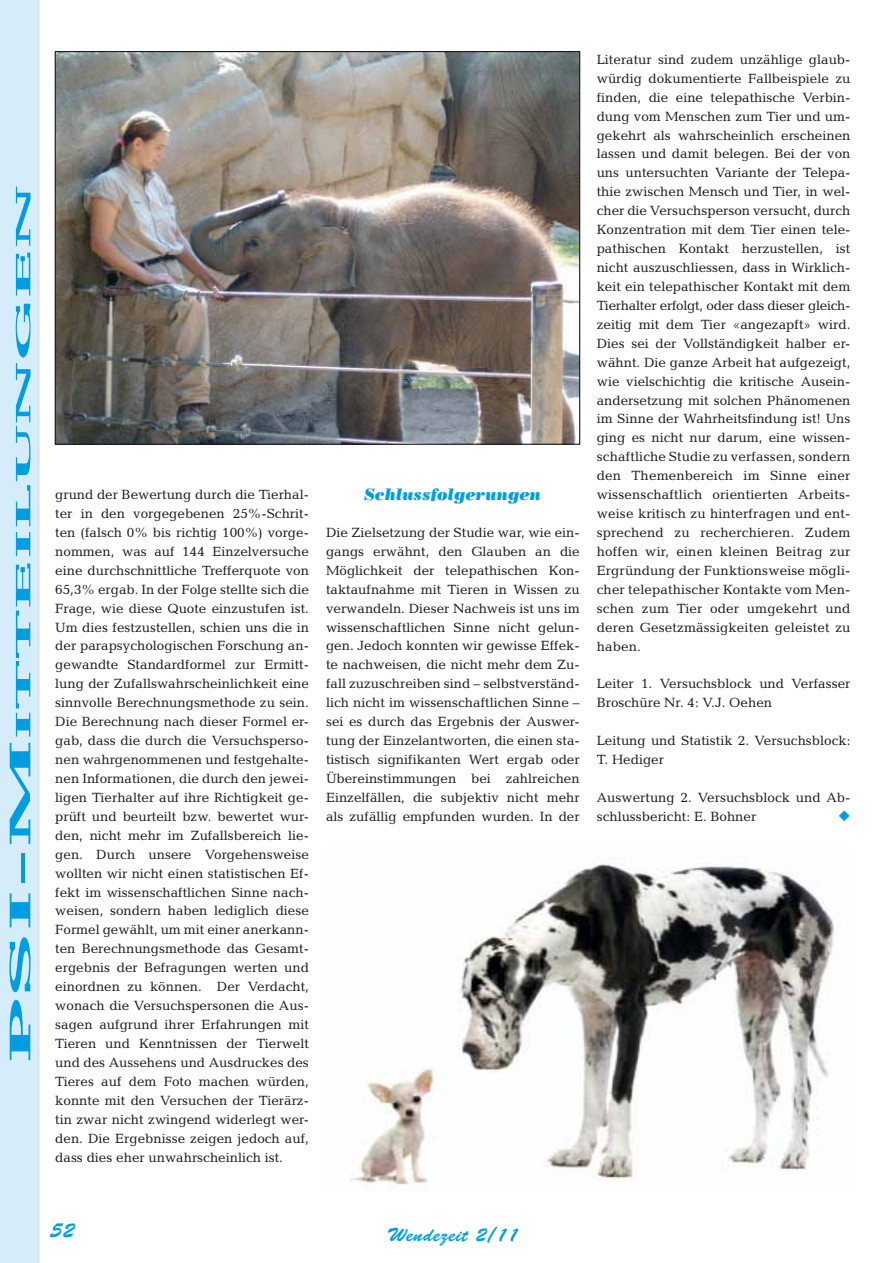
<style>
.page{position:relative;width:893px;height:1263px;background:#fff}
.page>*{position:absolute;margin:0;border:0;box-sizing:border-box;transform-origin:0 0}
.t1{font:700 21.15px "Candida";color:#009ee0;scale:3.57 1}
.t2{font:21px "Brush Script";color:#009ee0}
.t3{font:19.5px "Brush Script";letter-spacing:.025em;color:#009ee0}
.t4{font:italic 16.5px "Poster Bodoni BT";color:#009ee0}
.t5{font:13.5px/18.9px "Candida";color:#1a171c}
.s1{font-size:30.3px}
</style>
<div class="page">
<div style="left:0;top:0;width:39px;height:1263px;background:#d5edfa"></div>
<img style="left:57px;top:53px;width:521px;height:390px">
<img style="left:350px;top:863px;width:485px;height:322px">
<h1 class="t1" style="left:11px;top:1063px;width:248px;rotate:-90deg"><span class="s1">PSI-M</span>itteilungen</h1>
<p class="t5" style="left:55px;top:485px;width:255px;text-align:justify">grund der Bewertung durch die Tierhal&shy;ter in den vorgegebenen 25%-Schrit&shy;ten (falsch 0% bis richtig 100%) vorge&shy;nommen, was auf 144 Einzelversuche eine durchschnittliche Trefferquote von 65,3% ergab. In der Folge stellte sich die Frage, wie diese Quote einzustufen ist.<br>Um dies festzustellen, schien uns die in der parapsychologischen Forschung an&shy;gewandte Standardformel zur Ermitt&shy;lung der Zufallswahrscheinlichkeit eine sinnvolle Berechnungsmethode zu sein.<br>Die Berechnung nach dieser Formel er&shy;gab, dass die durch die Versuchsperso&shy;nen wahrgenommenen und festgehalte&shy;nen Informationen, die durch den jewei&shy;ligen Tierhalter auf ihre Richtigkeit ge&shy;prüft und beurteilt bzw. bewertet wur&shy;den, nicht mehr im Zufallsbereich lie&shy;gen. Durch unsere Vorgehensweise wollten wir nicht einen statistischen Ef&shy;fekt im wissenschaftlichen Sinne nach&shy;weisen, sondern haben lediglich diese Formel gewählt, um mit einer anerkann&shy;ten Berechnungsmethode das Gesamt&shy;ergebnis der Befragungen werten und einordnen zu können. Der Verdacht, wonach die Versuchspersonen die Aus&shy;sagen aufgrund ihrer Erfahrungen mit Tieren und Kenntnissen der Tierwelt und des Aussehens und Ausdruckes des Tieres auf dem Foto machen würden, konnte mit den Versuchen der Tierärz&shy;tin zwar nicht zwingend widerlegt wer&shy;den. Die Ergebnisse zeigen jedoch auf, dass dies eher unwahrscheinlich ist.</p>
<p class="t4" style="left:364px;top:484px;width:178px">Schlussfolgerungen</p>
<p class="t5" style="left:326px;top:523px;width:255px;text-align:justify">Die Zielsetzung der Studie war, wie ein&shy;gangs erwähnt, den Glauben an die Möglichkeit der telepathischen Kon&shy;taktaufnahme mit Tieren in Wissen zu verwandeln. Dieser Nachweis ist uns im wissenschaftlichen Sinne nicht gelun&shy;gen. Jedoch konnten wir gewisse Effek&shy;te nachweisen, die nicht mehr dem Zu&shy;fall zuzuschreiben sind – selbstverständ&shy;lich nicht im wissenschaftlichen Sinne – sei es durch das Ergebnis der Auswer&shy;tung der Einzelantworten, die einen sta&shy;tistisch signifikanten Wert ergab oder Übereinstimmungen bei zahlreichen Einzelfällen, die subjektiv nicht mehr als zufällig empfunden wurden. In der</p>
<p class="t5" style="left:597px;top:50px;width:255px">Literatur sind zudem unzählige glaub&shy;würdig dokumentierte Fallbeispiele zu finden, die eine telepathische Verbin&shy;dung vom Menschen zum Tier und um&shy;gekehrt als wahrscheinlich erscheinen lassen und damit belegen. Bei der von uns untersuchten Variante der Telepa&shy;thie zwischen Mensch und Tier, in wel&shy;cher die Versuchsperson versucht, durch Konzentration mit dem Tier einen tele&shy;pathischen Kontakt herzustellen, ist nicht auszuschliessen, dass in Wirklich&shy;keit ein telepathischer Kontakt mit dem Tierhalter erfolgt, oder dass dieser gleich&shy;zeitig mit dem Tier «angezapft» wird.<br>Dies sei der Vollständigkeit halber er&shy;wähnt. Die ganze Arbeit hat aufgezeigt, wie vielschichtig die kritische Ausein&shy;andersetzung mit solchen Phänomenen im Sinne der Wahrheitsfindung ist! Uns ging es nicht nur darum, eine wissen&shy;schaftliche Studie zu verfassen, sondern den Themenbereich im Sinne einer wissenschaftlich orientierten Arbeits&shy;weise kritisch zu hinterfragen und ent&shy;sprechend zu recherchieren. Zudem hoffen wir, einen kleinen Beitrag zur Ergründung der Funktionsweise mögli&shy;cher telepathischer Kontakte vom Men&shy;schen zum Tier oder umgekehrt und deren Gesetzmässigkeiten geleistet zu haben.</p>
<p class="t5" style="left:597px;top:674px;width:255px">Leiter 1. Versuchsblock und Verfasser<br>Broschüre Nr. 4: V.J. Oehen</p>
<p class="t5" style="left:597px;top:731px;width:255px">Leitung und Statistik 2. Versuchsblock:<br>T. Hediger</p>
<p class="t5" style="left:597px;top:788px;width:255px">Auswertung 2. Versuchsblock und Ab&shy;schlussbericht: E. Bohner</p>
<h2 class="t2" style="left:50px;top:1218px;width:26px">52</h2>
<h3 class="t3" style="left:387px;top:1224px;width:133px">Wendezeit 2/11</h3>
</div>
